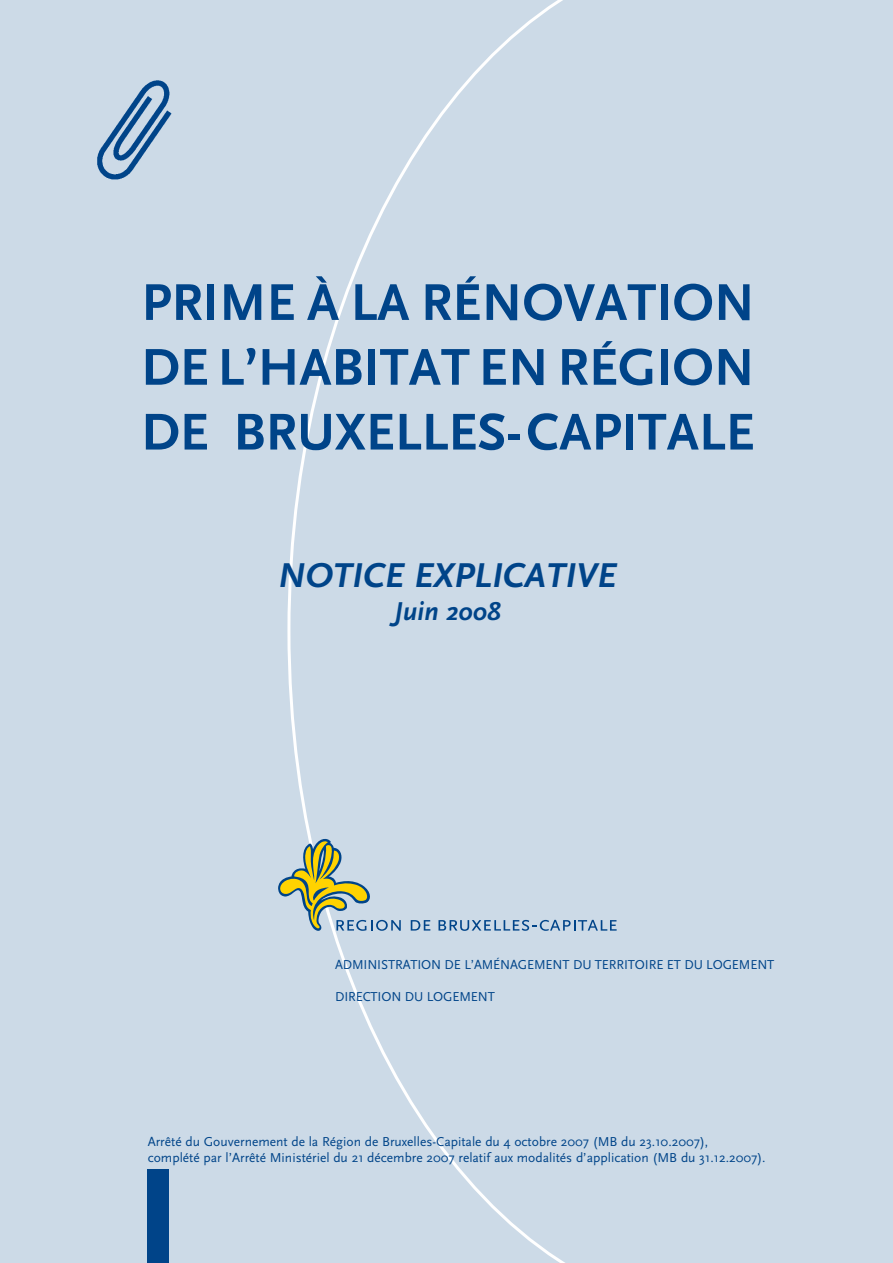
<style>
.page{position:relative;width:893px;height:1263px;background:#ccdae7}
.page>*{position:absolute;margin:0;border:0;box-sizing:border-box;transform-origin:0 0}
.t1{font:700 54px/64.8px "Scala Sans";color:#004489;text-align:justify}
.t2{font:italic 700 36px "Scala Sans";color:#004489}
.t3{font:italic 700 27px "Scala Sans";color:#004489}
.t4{font:13.5px/16.2px "Scala Sans";color:#004489}
.t5{font:13.5px "Scala Sans LF Caps";letter-spacing:-.01em;color:#004489}
</style>
<div class="page">
<div style="left:147px;top:1169px;width:21px;height:94px;background:#004489"></div>
<svg style="left:287px;top:0;width:307px;height:1263px"></svg>
<svg style="left:278px;top:837px;width:123px;height:95px"></svg>
<svg style="left:411px;top:920px;width:19px;height:10px"></svg>
<svg style="left:438px;top:920px;width:179px;height:11px"></svg>
<img style="left:97px;top:80px;width:75px;height:100px">
<h1 class="t1" style="left:141px;top:271px;width:615px">PRIME À LA RÉNOVATION DE L’HABITAT EN RÉGION DE BRUXELLES-CAPITALE</h1>
<h2 class="t2" style="left:278px;top:556px;width:340px">NOTICE EXPLICATIVE</h2>
<h3 class="t3" style="left:395px;top:596px;width:107px">JUIN 2008</h3>
<p class="t5" style="left:335px;top:957px;width:441px">ADMINISTRATION DE L’AMÉNAGEMENT DU TERRITOIRE ET DU LOGEMENT</p>
<p class="t5" style="left:335px;top:990px;width:161px">DIRECTION DU LOGEMENT</p>
<p class="t4" style="left:148px;top:1133px;width:619px">Arrêté du Gouvernement de la Région de Bruxelles-Capitale du 4 octobre 2007 (MB du 23.10.2007),<br>complété par l’Arrêté Ministériel du 21 décembre 2007 relatif aux modalités d’application (MB du 31.12.2007).</p>
</div>
